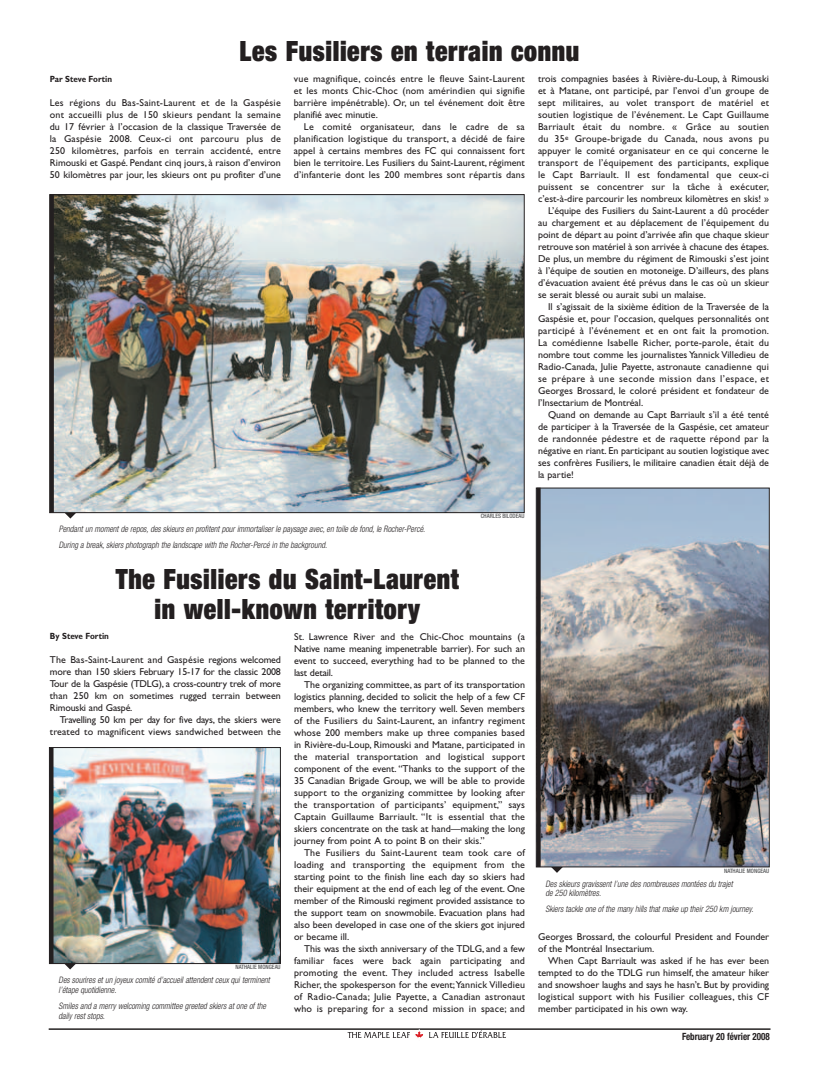
<style>
.page{position:relative;width:819px;height:1080px;background:#fff}
.page>*{position:absolute;margin:0;border:0;box-sizing:border-box;transform-origin:0 0}
.t1{font:900 expanded 28px/30px "Helvetica Neue";letter-spacing:.025em;color:#231f20;text-align:center;scale:.92 1}
.t2{font:10px/12px "Gill Sans";color:#231f20;text-align:justify}
.t3{font:10px "Gill Sans";letter-spacing:.02em;color:#231f20}
.t4{font:10px "Gill Sans";letter-spacing:.035em;color:#231f20}
.t5{font:700 condensed 10px "Helvetica Neue";color:#231f20;scale:.9 1}
.t6{font:700 9px "Gill Sans";color:#231f20;scale:.9 1}
.t7{font:italic 300 condensed 8.9px/9.8px "Helvetica Neue";color:#231f20;scale:.93 1}
.t8{font:500 condensed 6px "Helvetica Neue";color:#57585a;scale:.95 1}
</style>
<div class="page">
<hr style="left:49px;top:1028px;width:722px;height:2px;background:#231f20">
<svg style="left:348px;top:1030px;width:158px;height:8px"></svg>
<svg style="left:64px;top:964px;width:12px;height:5px"></svg>
<img style="left:54px;top:749px;width:225px;height:213px">
<div style="left:49px;top:747px;width:232px;height:217px;border:1px solid #231f20"></div>
<svg style="left:50px;top:748px;width:4px;height:216px"></svg>
<svg style="left:551px;top:867px;width:12px;height:6px"></svg>
<img style="left:541px;top:490px;width:227px;height:375px">
<div style="left:536px;top:488px;width:234px;height:379px;border:1px solid #231f20"></div>
<svg style="left:537px;top:488px;width:4px;height:379px;background:#2c282a"></svg>
<svg style="left:64px;top:513px;width:13px;height:6px"></svg>
<img style="left:54px;top:196px;width:469px;height:315px">
<hr style="left:50px;top:195px;width:4px;height:318px;background:#231f20">
<h1 class="t1" style="left:239px;top:38px;width:371px">Les Fusiliers en terrain connu</h1>
<p class="t6" style="left:50px;top:76px;width:71px">Par Steve Fortin</p>
<p class="t2" style="left:50px;top:98px;width:233px">Les régions du Bas-Saint-Laurent et de la Gaspésie ont accueilli plus de 150 skieurs pendant la semaine du 17 février à l’occasion de la classique Traversée de la Gaspésie 2008. Ceux-ci ont parcouru plus de 250 kilomètres, parfois en terrain accidenté, entre Rimouski et Gaspé. Pendant cinq jours, à raison d’environ 50 kilomètres par jour, les skieurs ont pu profiter d’une</p>
<p class="t2" style="left:294px;top:74px;width:233px">vue magnifique, coincés entre le fleuve Saint-Laurent et les monts Chic-Choc (nom amérindien qui signifie barrière impénétrable). Or, un tel événement doit être planifié avec minutie.</p>
<p class="t2" style="left:294px;top:122px;width:233px;text-indent:10px">Le comité organisateur, dans le cadre de sa planification logistique du transport, a décidé de faire appel à certains membres des FC qui connaissent fort bien le territoire. Les Fusiliers du Saint-Laurent, régiment d’infanterie dont les 200 membres sont répartis dans</p>
<p class="t2" style="left:538px;top:74px;width:233px">trois compagnies basées à Rivière-du-Loup, à Rimouski</p>
<p class="t2" style="left:538px;top:86px;width:232px">et à Matane, ont participé, par l’envoi d’un groupe de</p>
<p class="t3" style="left:538px;top:99px;width:232px">sept militaires, au volet transport de matériel et</p>
<p class="t3" style="left:538px;top:111px;width:232px">soutien logistique de l’événement. Le Capt Guillaume</p>
<p class="t3" style="left:538px;top:123px;width:233px">Barriault était du nombre. « Grâce au soutien</p>
<p class="t3" style="left:538px;top:135px;width:233px">du 35<sup>e</sup> Groupe-brigade du Canada, nous avons pu</p>
<p class="t2" style="left:538px;top:146px;width:233px">appuyer le comité organisateur en ce qui concerne le</p>
<p class="t3" style="left:538px;top:159px;width:233px">transport de l’équipement des participants, explique</p>
<p class="t3" style="left:538px;top:171px;width:233px">le Capt Barriault. Il est fondamental que ceux-ci</p>
<p class="t3" style="left:538px;top:183px;width:233px">puissent se concentrer sur la tâche à exécuter,</p>
<p class="t2" style="left:538px;top:194px;width:233px">c’est-à-dire parcourir les nombreux kilomètres en skis! »</p>
<p class="t2" style="left:548px;top:206px;width:223px">L’équipe des Fusiliers du Saint-Laurent a dû procéder</p>
<p class="t2" style="left:538px;top:218px;width:232px">au chargement et au déplacement de l’équipement du</p>
<p class="t2" style="left:538px;top:230px;width:233px">point de départ au point d’arrivée afin que chaque skieur</p>
<p class="t2" style="left:538px;top:242px;width:232px">retrouve son matériel à son arrivée à chacune des étapes.</p>
<p class="t2" style="left:538px;top:254px;width:233px">De plus, un membre du régiment de Rimouski s’est joint</p>
<p class="t2" style="left:538px;top:266px;width:233px">à l’équipe de soutien en motoneige. D’ailleurs, des plans</p>
<p class="t2" style="left:538px;top:278px;width:233px">d’évacuation avaient été prévus dans le cas où un skieur</p>
<p class="t2" style="left:538px;top:290px;width:170px">se serait blessé ou aurait subi un malaise.</p>
<p class="t2" style="left:548px;top:302px;width:222px">Il s’agissait de la sixième édition de la Traversée de la</p>
<p class="t2" style="left:538px;top:314px;width:233px">Gaspésie et, pour l’occasion, quelques personnalités ont</p>
<p class="t3" style="left:538px;top:327px;width:233px">participé à l’événement et en ont fait la promotion.</p>
<p class="t2" style="left:538px;top:338px;width:232px">La comédienne Isabelle Richer, porte-parole, était du</p>
<p class="t2" style="left:538px;top:350px;width:233px">nombre tout comme les journalistes Yannick Villedieu de</p>
<p class="t2" style="left:538px;top:362px;width:233px">Radio-Canada, Julie Payette, astronaute canadienne qui</p>
<p class="t4" style="left:538px;top:375px;width:233px">se prépare à une seconde mission dans l’espace, et</p>
<p class="t2" style="left:538px;top:386px;width:233px">Georges Brossard, le coloré président et fondateur de</p>
<p class="t2" style="left:538px;top:398px;width:107px">l’Insectarium de Montréal.</p>
<p class="t2" style="left:548px;top:410px;width:222px">Quand on demande au Capt Barriault s’il a été tenté</p>
<p class="t2" style="left:538px;top:422px;width:232px">de participer à la Traversée de la Gaspésie, cet amateur</p>
<p class="t3" style="left:538px;top:435px;width:232px">de randonnée pédestre et de raquette répond par la</p>
<p class="t2" style="left:538px;top:446px;width:233px">négative en riant. En participant au soutien logistique avec</p>
<p class="t2" style="left:538px;top:458px;width:233px">ses confrères Fusiliers, le militaire canadien était déjà de</p>
<p class="t2" style="left:538px;top:470px;width:37px">la partie!</p>
<p class="t8" style="left:481px;top:514px;width:48px">CHARLES BILODEAU</p>
<p class="t7" style="left:59px;top:522px;width:397px;line-height:15.8px">Pendant un moment de repos, des skieurs en profitent pour immortaliser le paysage avec, en toile de fond, le Rocher-Percé.<br>During a break, skiers photograph the landscape with the Rocher-Percé in the background.</p>
<h1 class="t1" style="left:116px;top:566px;width:375px">The Fusiliers du Saint-Laurent in well-known territory</h1>
<p class="t6" style="left:50px;top:633px;width:67px">By Steve Fortin</p>
<p class="t2" style="left:50px;top:655px;width:233px">The Bas-Saint-Laurent and Gaspésie regions welcomed more than 150 skiers February 15-17 for the classic 2008<br>Tour de la Gaspésie (TDLG), a cross-country trek of more than 250 km on sometimes rugged terrain between Rimouski and Gaspé.</p>
<p class="t2" style="left:50px;top:715px;width:233px;text-align:right">Travelling 50 km per day for five days, the skiers were treated to magnificent views sandwiched between the</p>
<p class="t2" style="left:294px;top:631px;width:233px">St. Lawrence River and the Chic-Choc mountains (a Native name meaning impenetrable barrier). For such an event to succeed, everything had to be planned to the last detail.</p>
<p class="t2" style="left:294px;top:679px;width:233px;text-indent:10px">The organizing committee, as part of its transportation logistics planning, decided to solicit the help of a few CF members, who knew the territory well. Seven members of the Fusiliers du Saint-Laurent, an infantry regiment whose 200 members make up three companies based in Rivière-du-Loup, Rimouski and Matane, participated in the material transportation and logistical support component of the event. “Thanks to the support of the 35 Canadian Brigade Group, we will be able to provide support to the organizing committee by looking after the transportation of participants’ equipment,” says Captain Guillaume Barriault. “It is essential that the skiers concentrate on the task at hand—making the long journey from point A to point B on their skis.”</p>
<p class="t2" style="left:294px;top:847px;width:233px;text-indent:10px">The Fusiliers du Saint-Laurent team took care of loading and transporting the equipment from the starting point to the finish line each day so skiers had their equipment at the end of each leg of the event. One member of the Rimouski regiment provided assistance to the support team on snowmobile. Evacuation plans had also been developed in case one of the skiers got injured or became ill.</p>
<p class="t2" style="left:294px;top:943px;width:233px;text-indent:10px">This was the sixth anniversary of the TDLG, and a few familiar faces were back again participating and promoting the event. They included actress Isabelle Richer, the spokesperson for the event;Yannick Villedieu of Radio-Canada; Julie Payette, a Canadian astronaut who is preparing for a second mission in space; and</p>
<p class="t8" style="left:236px;top:965px;width:49px">NATHALIE MONGEAU</p>
<p class="t7" style="left:59px;top:976px;width:230px">Des sourires et un joyeux comité d’accueil attendent ceux qui terminent l’étape quotidienne.</p>
<p class="t7" style="left:59px;top:1002px;width:226px">Smiles and a merry welcoming committee greeted skiers at one of the daily rest stops.</p>
<p class="t8" style="left:724px;top:868px;width:49px">NATHALIE MONGEAU</p>
<p class="t7" style="left:545px;top:879px;width:205px">Des skieurs gravissent l’une des nombreuses montées du trajet de 250 kilomètres.</p>
<p class="t7" style="left:545px;top:905px;width:227px">Skiers tackle one of the many hills that make up their 250 km journey.</p>
<p class="t2" style="left:538px;top:931px;width:233px">Georges Brossard, the colourful President and Founder of the Montréal Insectarium.</p>
<p class="t2" style="left:538px;top:955px;width:233px;text-indent:10px">When Capt Barriault was asked if he has ever been tempted to do the TDLG run himself, the amateur hiker and snowshoer laughs and says he hasn’t. But by providing logistical support with his Fusilier colleagues, this CF member participated in his own way.</p>
<p class="t5" style="left:682px;top:1033px;width:99px">February 20 février 2008</p>
</div>
